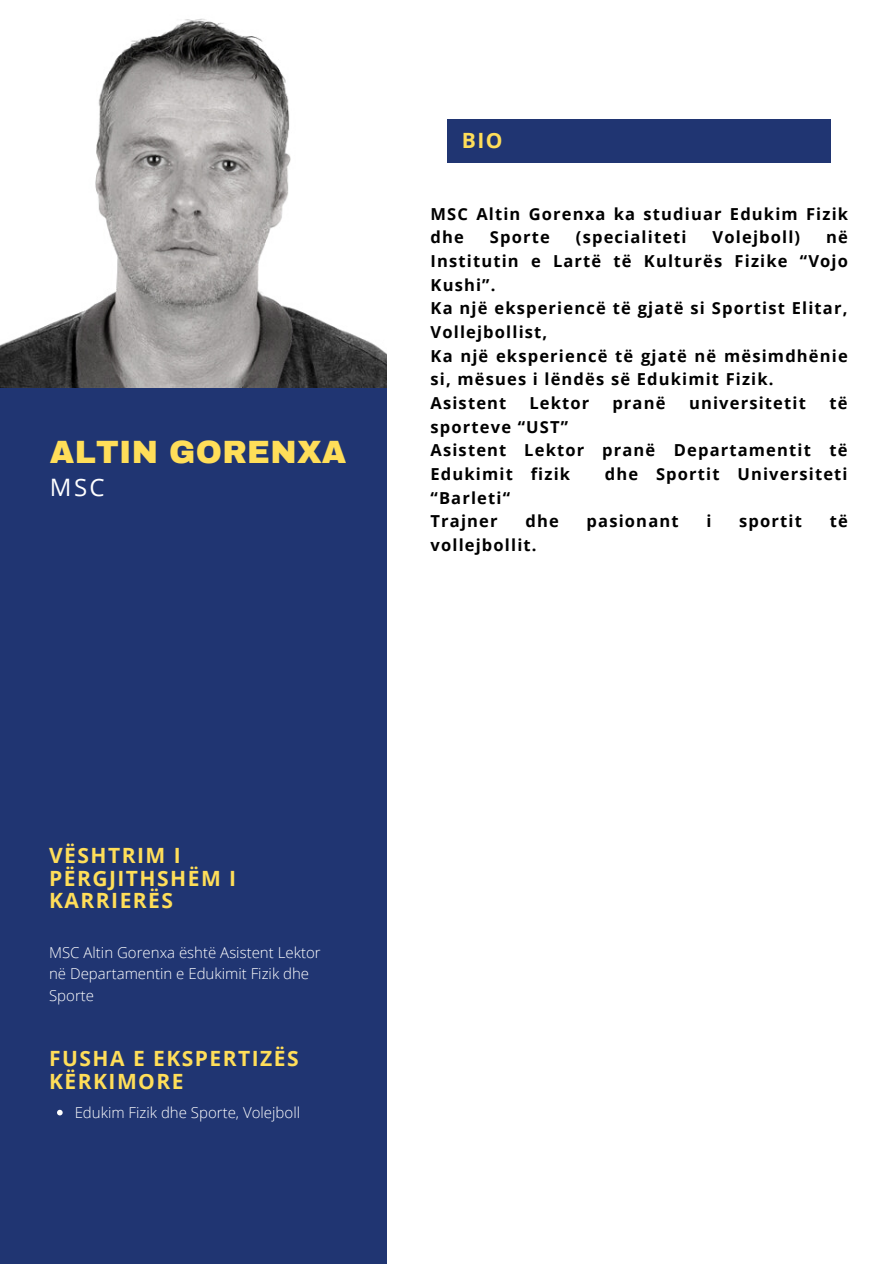
<style>
.page{position:relative;width:894px;height:1264px;background:#fff}
.page>*{position:absolute;margin:0;border:0;box-sizing:border-box;transform-origin:0 0}
.t1{font:900 31.5px "Archivo";letter-spacing:.01em;color:#ffde59}
.t2{font:24px "Open Sans";color:#fff}
.t3{font:700 21px/22.5px "Open Sans";letter-spacing:.07em;color:#ffde59}
.t4{font:700 16.5px/23.7px "Open Sans";letter-spacing:.07em;color:#000}
.t5{font:300 15px/21.5px "Open Sans";color:#fff}
</style>
<div class="page">
<div style="left:0;top:388px;width:386px;height:875px;background:#203572"></div>
<img style="left:0;top:18px;width:386px;height:369px">
<div style="left:447px;top:119px;width:383px;height:44px;background:#203572"></div>
<svg style="left:57px;top:1109px;width:6px;height:6px"></svg>
<p class="t1" style="left:50px;top:435px;width:298px">ALTIN GORENXA</p>
<p class="t2" style="left:50px;top:470px;width:56px">MSC</p>
<p class="t3" style="left:461px;top:128px;width:42px">BIO</p>
<p class="t4" style="left:430px;top:201px;width:419px">MSC Altin Gorenxa ka studiuar Edukim Fizik dhe</p>
<p class="t4" style="left:490px;top:225px;width:61px">Sporte</p>
<p class="t4" style="left:576px;top:225px;width:112px">(specialiteti</p>
<p class="t4" style="left:712px;top:225px;width:89px">Volejboll)</p>
<p class="t4" style="left:430px;top:225px;width:419px;text-align:justify;text-indent:395px">në Institutin e Lartë të Kulturës Fizike “Vojo Kushi”.</p>
<p class="t4" style="left:430px;top:296px;width:418px">Ka një eksperiencë të gjatë si Sportist Elitar,<br>Vollejbollist,</p>
<p class="t4" style="left:430px;top:343px;width:418px">Ka një eksperiencë të gjatë në mësimdhënie si, mësues i lëndës së Edukimit Fizik.</p>
<p class="t4" style="left:430px;top:390px;width:77px">Asistent</p>
<p class="t4" style="left:529px;top:390px;width:61px">Lektor</p>
<p class="t4" style="left:612px;top:390px;width:55px">pranë</p>
<p class="t4" style="left:688px;top:390px;width:118px">universitetit</p>
<p class="t4" style="left:829px;top:390px;width:20px">të</p>
<p class="t4" style="left:430px;top:414px;width:139px">sporteve “UST”</p>
<p class="t4" style="left:430px;top:438px;width:418px">Asistent Lektor pranë Departamentit të<br>Edukimit fizik</p>
<p class="t4" style="left:604px;top:461px;width:244px">dhe Sportit Universiteti</p>
<p class="t4" style="left:430px;top:485px;width:81px">“Barleti“</p>
<p class="t4" style="left:430px;top:509px;width:69px">Trajner</p>
<p class="t4" style="left:525px;top:509px;width:35px">dhe</p>
<p class="t4" style="left:586px;top:509px;width:93px">pasionant</p>
<p class="t4" style="left:706px;top:509px;width:7px">i</p>
<p class="t4" style="left:739px;top:509px;width:64px">sportit</p>
<p class="t4" style="left:829px;top:509px;width:20px">të</p>
<p class="t4" style="left:430px;top:532px;width:107px">vollejbollit.</p>
<p class="t3" style="left:49px;top:843px;width:188px">VËSHTRIM I<br>PËRGJITHSHËM I<br>KARRIERËS</p>
<p class="t5" style="left:49px;top:941px;width:273px">MSC Altin Gorenxa është Asistent Lektor në Departamentin e Edukimit Fizik dhe<br>Sporte</p>
<p class="t3" style="left:49px;top:1046px;width:251px">FUSHA E EKSPERTIZËS<br>KËRKIMORE</p>
<p class="t5" style="left:75px;top:1101px;width:227px">Edukim Fizik dhe Sporte, Volejboll</p>
</div>
